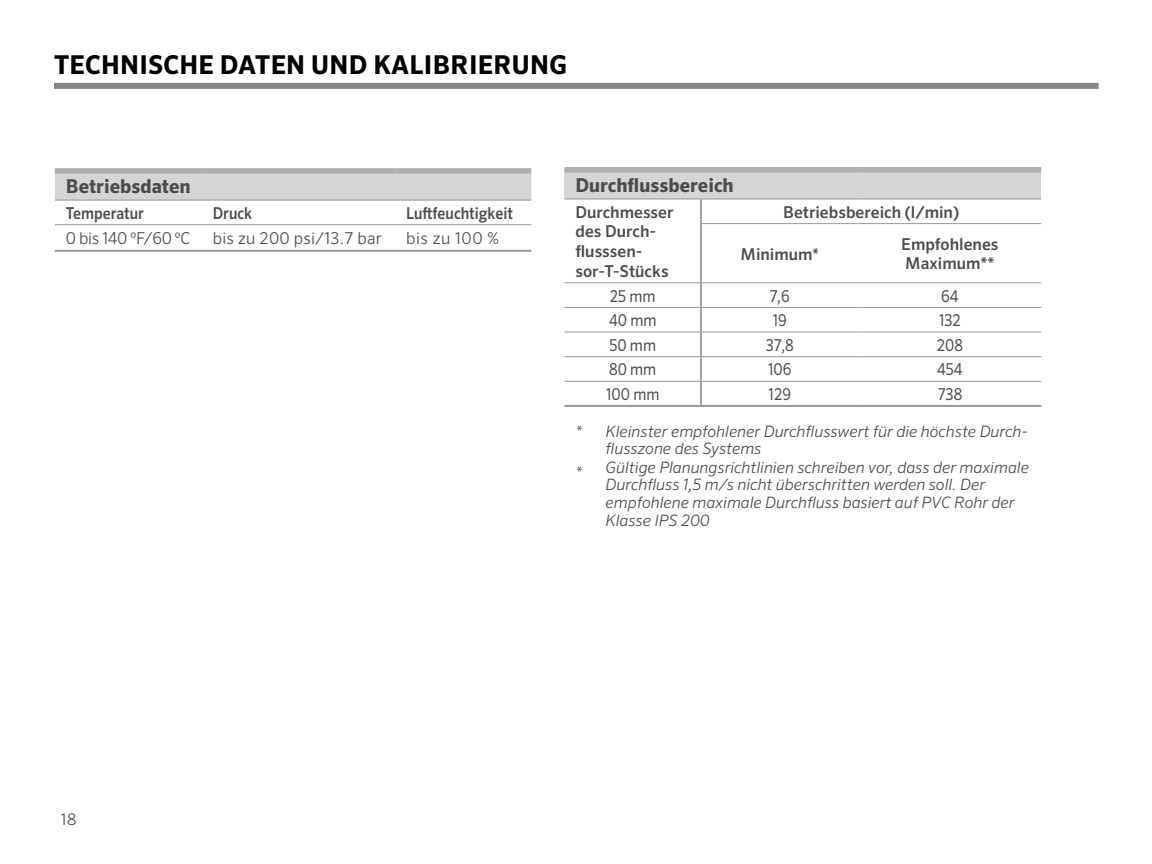
<style>
.page{position:relative;width:1152px;height:864px;background:#fff}
.page>*{position:absolute;margin:0;border:0;box-sizing:border-box;transform-origin:0 0}
.t1{font:700 26px "Sero Pro";letter-spacing:.01em;color:#000}
.t2{font:700 19.2px "Sero Pro";color:#4c4c4d}
.t3{font:500 16.4px/19.8px "Sero Pro";color:#4c4c4d}
.t4{font:16.4px "Sero Pro";color:#4c4c4d;scale:.9 1}
.t5{font:300 16.4px "Sero Pro";letter-spacing:.015em;color:#4c4c4d}
.t6{font:500 16.4px "Sero Pro";color:#4c4c4d;scale:.9 1}
.t7{font:300 16px "Sero Pro";color:#4c4c4d}
.t8{font:italic 300 15.8px "Sero Pro";color:#4c4c4d}
</style>
<div class="page">
<div style="left:565px;top:170px;width:476px;height:29px;background:#d5d5d6"></div>
<div style="left:565px;top:167px;width:136px;height:6px;background:#afafb0"></div>
<div style="left:701px;top:167px;width:158px;height:6px;background:#afafb0"></div>
<div style="left:859px;top:167px;width:182px;height:6px;background:#afafb0"></div>
<hr style="left:565px;top:307px;width:136px;height:1px;background:#9a9a9b">
<hr style="left:701px;top:307px;width:158px;height:1px;background:#9a9a9b">
<hr style="left:859px;top:307px;width:182px;height:1px;background:#9a9a9b">
<hr style="left:565px;top:332px;width:136px;height:1px;background:#9a9a9b">
<hr style="left:701px;top:332px;width:158px;height:1px;background:#9a9a9b">
<hr style="left:859px;top:332px;width:182px;height:1px;background:#9a9a9b">
<hr style="left:565px;top:356px;width:136px;height:1px;background:#9a9a9b">
<hr style="left:701px;top:356px;width:158px;height:1px;background:#9a9a9b">
<hr style="left:859px;top:356px;width:182px;height:1px;background:#9a9a9b">
<hr style="left:565px;top:381px;width:136px;height:1px;background:#9a9a9b">
<hr style="left:701px;top:381px;width:158px;height:1px;background:#9a9a9b">
<hr style="left:859px;top:381px;width:182px;height:1px;background:#9a9a9b">
<hr style="left:565px;top:198px;width:136px;height:2px;background:#9a9a9b">
<hr style="left:565px;top:282px;width:136px;height:1px;background:#9a9a9b">
<hr style="left:701px;top:198px;width:158px;height:2px;background:#9a9a9b">
<hr style="left:859px;top:198px;width:182px;height:2px;background:#9a9a9b">
<hr style="left:701px;top:223px;width:158px;height:1px;background:#9a9a9b">
<hr style="left:859px;top:223px;width:182px;height:1px;background:#9a9a9b">
<hr style="left:701px;top:282px;width:158px;height:1px;background:#9a9a9b">
<hr style="left:859px;top:282px;width:182px;height:1px;background:#9a9a9b">
<hr style="left:565px;top:405px;width:136px;height:2px;background:#9a9a9b">
<hr style="left:701px;top:405px;width:158px;height:2px;background:#9a9a9b">
<hr style="left:859px;top:405px;width:182px;height:2px;background:#9a9a9b">
<svg style="left:701px;top:200px;width:1px;height:24px"></svg>
<hr style="left:701px;top:224px;width:1px;height:58px;background:#4c4c4d">
<svg style="left:701px;top:283px;width:1px;height:122px"></svg>
<div style="left:55px;top:174px;width:476px;height:26px;background:#d5d5d6"></div>
<hr style="left:55px;top:200px;width:147px;height:1px;background:#9a9a9b">
<hr style="left:202px;top:200px;width:193px;height:1px;background:#9a9a9b">
<hr style="left:395px;top:200px;width:136px;height:1px;background:#9a9a9b">
<div style="left:55px;top:168px;width:147px;height:6px;background:#afafb0"></div>
<div style="left:202px;top:168px;width:193px;height:6px;background:#afafb0"></div>
<div style="left:395px;top:168px;width:136px;height:6px;background:#afafb0"></div>
<hr style="left:55px;top:224px;width:147px;height:1px;background:#9a9a9b">
<hr style="left:202px;top:224px;width:193px;height:1px;background:#9a9a9b">
<hr style="left:395px;top:224px;width:136px;height:1px;background:#9a9a9b">
<hr style="left:55px;top:250px;width:147px;height:2px;background:#9a9a9b">
<hr style="left:202px;top:250px;width:193px;height:2px;background:#9a9a9b">
<hr style="left:395px;top:250px;width:136px;height:2px;background:#9a9a9b">
<div style="left:54px;top:83px;width:1045px;height:6px;background:#858586"></div>
<h1 class="t1" style="left:54px;top:49px;width:515px">TECHNISCHE DATEN UND KALIBRIERUNG</h1>
<p class="t2" style="left:66px;top:174px;width:126px">Betriebsdaten</p>
<p class="t6" style="left:66px;top:203px;width:88px">Temperatur</p>
<p class="t6" style="left:213px;top:203px;width:45px">Druck</p>
<p class="t6" style="left:406px;top:203px;width:120px">Luftfeuchtigkeit</p>
<p class="t5" style="left:66px;top:228px;width:126px">0 bis 140 ºF/60 ºC</p>
<p class="t5" style="left:213px;top:228px;width:171px">bis zu 200 psi/13.7 bar</p>
<p class="t5" style="left:406px;top:228px;width:95px">bis zu 100 %</p>
<p class="t2" style="left:575px;top:173px;width:160px">Durchflussbereich</p>
<p class="t3" style="left:575px;top:202px;width:100px">Durchmesser des Durch&shy;flusssen&shy;sor-T-Stücks</p>
<p class="t3" style="left:783px;top:202px;width:177px">Betriebsbereich (l/min)</p>
<p class="t3" style="left:741px;top:244px;width:80px">Minimum*</p>
<p class="t3" style="left:901px;top:234px;width:99px">Empfohlenes<br>Maximum**</p>
<p class="t4" style="left:610px;top:286px;width:52px">25 mm</p>
<p class="t4" style="left:770px;top:286px;width:24px">7,6</p>
<p class="t4" style="left:941px;top:286px;width:21px">64</p>
<p class="t4" style="left:609px;top:311px;width:54px">40 mm</p>
<p class="t4" style="left:773px;top:311px;width:17px">19</p>
<p class="t4" style="left:939px;top:311px;width:26px">132</p>
<p class="t4" style="left:609px;top:335px;width:53px">50 mm</p>
<p class="t4" style="left:766px;top:335px;width:33px">37,8</p>
<p class="t4" style="left:937px;top:335px;width:31px">208</p>
<p class="t4" style="left:609px;top:360px;width:54px">80 mm</p>
<p class="t4" style="left:768px;top:360px;width:27px">106</p>
<p class="t4" style="left:937px;top:360px;width:30px">454</p>
<p class="t4" style="left:606px;top:384px;width:61px">100 mm</p>
<p class="t4" style="left:769px;top:384px;width:26px">129</p>
<p class="t4" style="left:938px;top:384px;width:29px">738</p>
<p class="t8" style="left:575px;top:422px;width:454px">* Kleinster empfohlener Durchflusswert für die höchste Durch-</p>
<p class="t8" style="left:606px;top:439px;width:157px">flusszone des Systems</p>
<p class="t8" style="left:575px;top:458px;width:455px">* Gültige Planungsrichtlinien schreiben vor, dass der maximale</p>
<p class="t8" style="left:606px;top:475px;width:381px">Durchfluss 1,5 m/s nicht überschritten werden soll. Der</p>
<p class="t8" style="left:606px;top:493px;width:411px">empfohlene maximale Durchfluss basiert auf PVC Rohr der</p>
<p class="t8" style="left:606px;top:511px;width:106px">Klasse IPS 200</p>
<p class="t7" style="left:61px;top:809px;width:17px">18</p>
</div>
